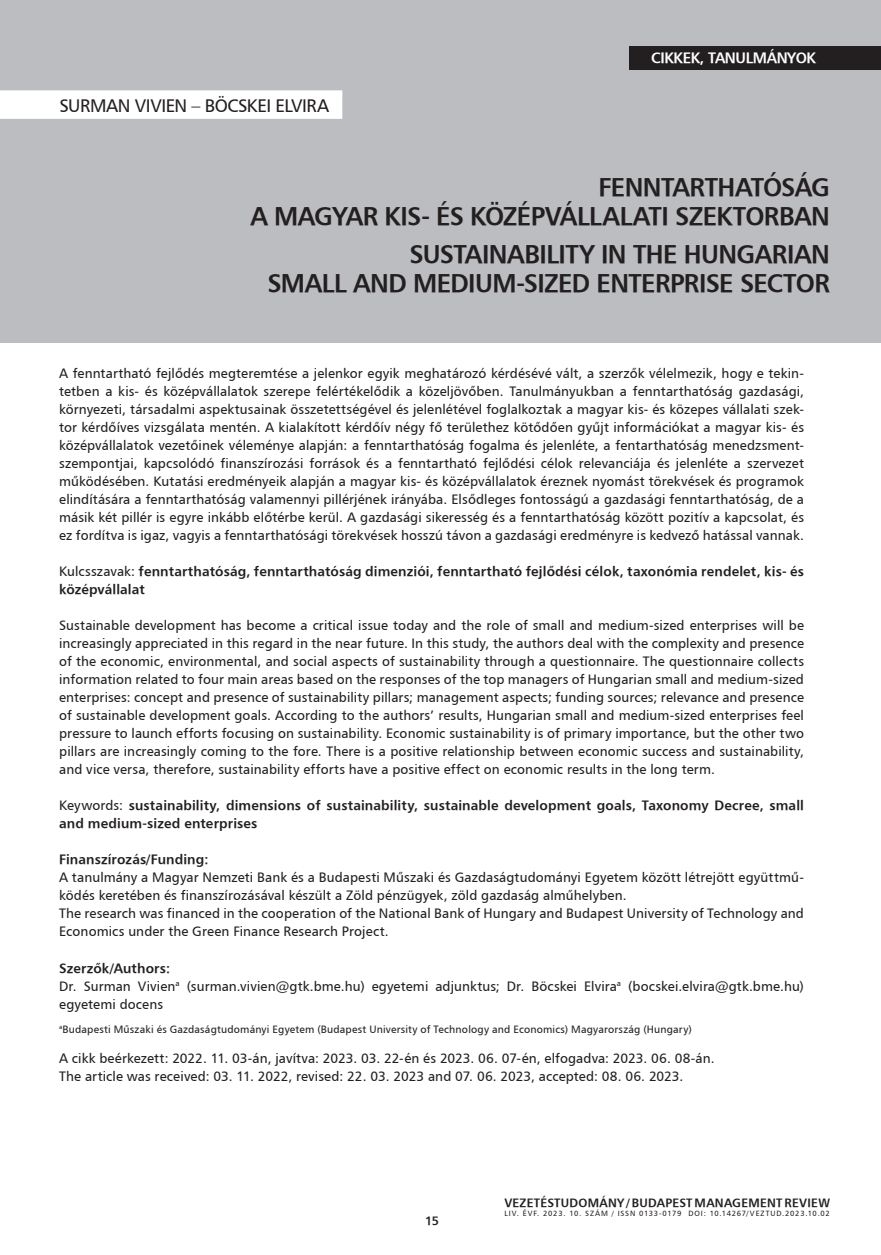
<style>
.page{position:relative;width:881px;height:1255px;background:#fff}
.page>*{position:absolute;margin:0;border:0;box-sizing:border-box;transform-origin:0 0}
.kenyérszöveg_opcionális{font:25.5px/29.4px "H Humanist 777 BT Bold";letter-spacing:-.025em;color:#231f20;text-align:right}
.kenyérszöveg_opcionális-2{font:18px "H Humanist 777 BT";letter-spacing:-.025em;color:#231f20}
.t1{font:15px "H Humanist 777 BT Bold";letter-spacing:-.025em;color:#fff}
.Kezdő_oldal_bevezető{font:13.5px/18px "H Humanist 777 BT";letter-spacing:.005em;color:#231f20}
.Kezdő_oldal_bevezető-2{font:13.5px/18px "H Humanist 777 BT Bold";letter-spacing:.01em;color:#231f20}
.t2{font:12px "H Humanist 777 BT Bold";letter-spacing:.02em;color:#231f20}
.Lábjegyzet{font:10.5px "H Humanist 777 BT";letter-spacing:.015em;color:#231f20}
.t3{font:7.5px "H Humanist 777 BT";letter-spacing:.105em;color:#231f20}
.s1{font-family:"H Humanist 777 BT"}
</style>
<div class="page">
<div style="left:0;top:0;width:880px;height:342px;background:#bcbdc0"></div>
<div style="left:629px;top:46px;width:251px;height:23px;background:#231f20"></div>
<div style="left:0;top:90px;width:342px;height:29px;background:#fff"></div>
<p class="kenyérszöveg_opcionális-2" style="left:60px;top:94px;width:271px">SURMAN VIVIEN – BÖCSKEI ELVIRA</p>
<p class="t1" style="left:651px;top:49px;width:166px">CIKKEK, TANULMÁNYOK</p>
<p class="kenyérszöveg_opcionális" style="left:250px;top:171px;width:580px">FENNTARTHATÓSÁG<br>A MAGYAR KIS- ÉS KÖZÉPVÁLLALATI SZEKTORBAN</p>
<p class="kenyérszöveg_opcionális" style="left:267px;top:238px;width:563px">SUSTAINABILITY IN THE HUNGARIAN<br>SMALL AND MEDIUM-SIZED ENTERPRISE SECTOR</p>
<p class="Kezdő_oldal_bevezető" style="left:59px;top:364px;width:746px;text-align:justify">A fenntartható fejlődés megteremtése a jelenkor egyik meghatározó kérdésévé vált, a szerzők vélelmezik, hogy e tekin&shy;tetben a kis- és középvállalatok szerepe felértékelődik a közeljövőben. Tanulmányukban a fenntarthatóság gazdasági, környezeti, társadalmi aspektusainak összetettségével és jelenlétével foglalkoztak a magyar kis- és közepes vállalati szek&shy;tor kérdőíves vizsgálata mentén. A kialakított kérdőív négy fő területhez kötődően gyűjt információkat a magyar kis- és középvállalatok vezetőinek véleménye alapján: a fenntarthatóság fogalma és jelenléte, a fentarthatóság menedzsment&shy;szempontjai, kapcsolódó finanszírozási források és a fenntartható fejlődési célok relevanciája és jelenléte a szervezet működésében. Kutatási eredményeik alapján a magyar kis- és középvállalatok éreznek nyomást törekvések és programok elindítására a fenntarthatóság valamennyi pillérjének irányába. Elsődleges fontosságú a gazdasági fenntarthatóság, de a másik két pillér is egyre inkább előtérbe kerül. A gazdasági sikeresség és a fenntarthatóság között pozitív a kapcsolat, és ez fordítva is igaz, vagyis a fenntarthatósági törekvések hosszú távon a gazdasági eredményre is kedvező hatással vannak.</p>
<p class="Kezdő_oldal_bevezető-2" style="left:59px;top:562px;width:746px"><span class="s1">Kulcsszavak:</span> fenntarthatóság, fenntarthatóság dimenziói, fenntartható fejlődési célok, taxonómia rendelet, kis- és középvállalat</p>
<p class="Kezdő_oldal_bevezető" style="left:59px;top:616px;width:746px;text-align:justify">Sustainable development has become a critical issue today and the role of small and medium-sized enterprises will be increasingly appreciated in this regard in the near future. In this study, the authors deal with the complexity and presence of the economic, environmental, and social aspects of sustainability through a questionnaire. The questionnaire collects information related to four main areas based on the responses of the top managers of Hungarian small and medium-sized enterprises: concept and presence of sustainability pillars; management aspects; funding sources; relevance and presence of sustainable development goals. According to the authors’ results, Hungarian small and medium-sized enterprises feel pressure to launch efforts focusing on sustainability. Economic sustainability is of primary importance, but the other two pillars are increasingly coming to the fore. There is a positive relationship between economic success and sustainability, and vice versa, therefore, sustainability efforts have a positive effect on economic results in the long term.</p>
<p class="Kezdő_oldal_bevezető-2" style="left:59px;top:796px;width:746px"><span class="s1">Keywords:</span> sustainability, dimensions of sustainability, sustainable development goals, Taxonomy Decree, small and medium-sized enterprises</p>
<p class="Kezdő_oldal_bevezető-2" style="left:59px;top:850px;width:151px">Finanszírozás/Funding:</p>
<p class="Kezdő_oldal_bevezető" style="left:59px;top:868px;width:746px">A tanulmány a Magyar Nemzeti Bank és a Budapesti Műszaki és Gazdaságtudományi Egyetem között létrejött együttmű&shy;ködés keretében és finanszírozásával készült a Zöld pénzügyek, zöld gazdaság alműhelyben.</p>
<p class="Kezdő_oldal_bevezető" style="left:59px;top:904px;width:746px">The research was financed in the cooperation of the National Bank of Hungary and Budapest University of Technology and<br>Economics under the Green Finance Research Project.</p>
<p class="Kezdő_oldal_bevezető-2" style="left:59px;top:958px;width:112px">Szerzők/Authors:</p>
<p class="Kezdő_oldal_bevezető" style="left:59px;top:976px;width:746px">Dr. Surman Vivien<sup>a</sup> (surman.vivien@gtk.bme.hu) egyetemi adjunktus; Dr. Böcskei Elvira<sup>a</sup> (bocskei.elvira@gtk.bme.hu) egyetemi docens</p>
<p class="Lábjegyzet" style="left:59px;top:1022px;width:634px"><sup>a</sup>Budapesti Műszaki és Gazdaságtudományi Egyetem (Budapest University of Technology and Economics) Magyarország (Hungary)</p>
<p class="Kezdő_oldal_bevezető" style="left:59px;top:1048px;width:656px">A cikk beérkezett: 2022. 11. 03-án, javítva: 2023. 03. 22-én és 2023. 06. 07-én, elfogadva: 2023. 06. 08-án.</p>
<p class="Kezdő_oldal_bevezető" style="left:59px;top:1066px;width:625px">The article was received: 03. 11. 2022, revised: 22. 03. 2023 and 07. 06. 2023, accepted: 08. 06. 2023.</p>
<p class="t2" style="left:425px;top:1212px;width:15px">15</p>
<p class="t2" style="left:504px;top:1194px;width:327px">VEZETÉSTUDOMÁNY / BUDAPEST MANAGEMENT REVIEW</p>
<p class="t3" style="left:504px;top:1208px;width:327px">LIV. ÉVF. 2023. 10. SZÁM / ISSN 0133-0179 DOI: 10.14267/VEZTUD.2023.10.02</p>
</div>
